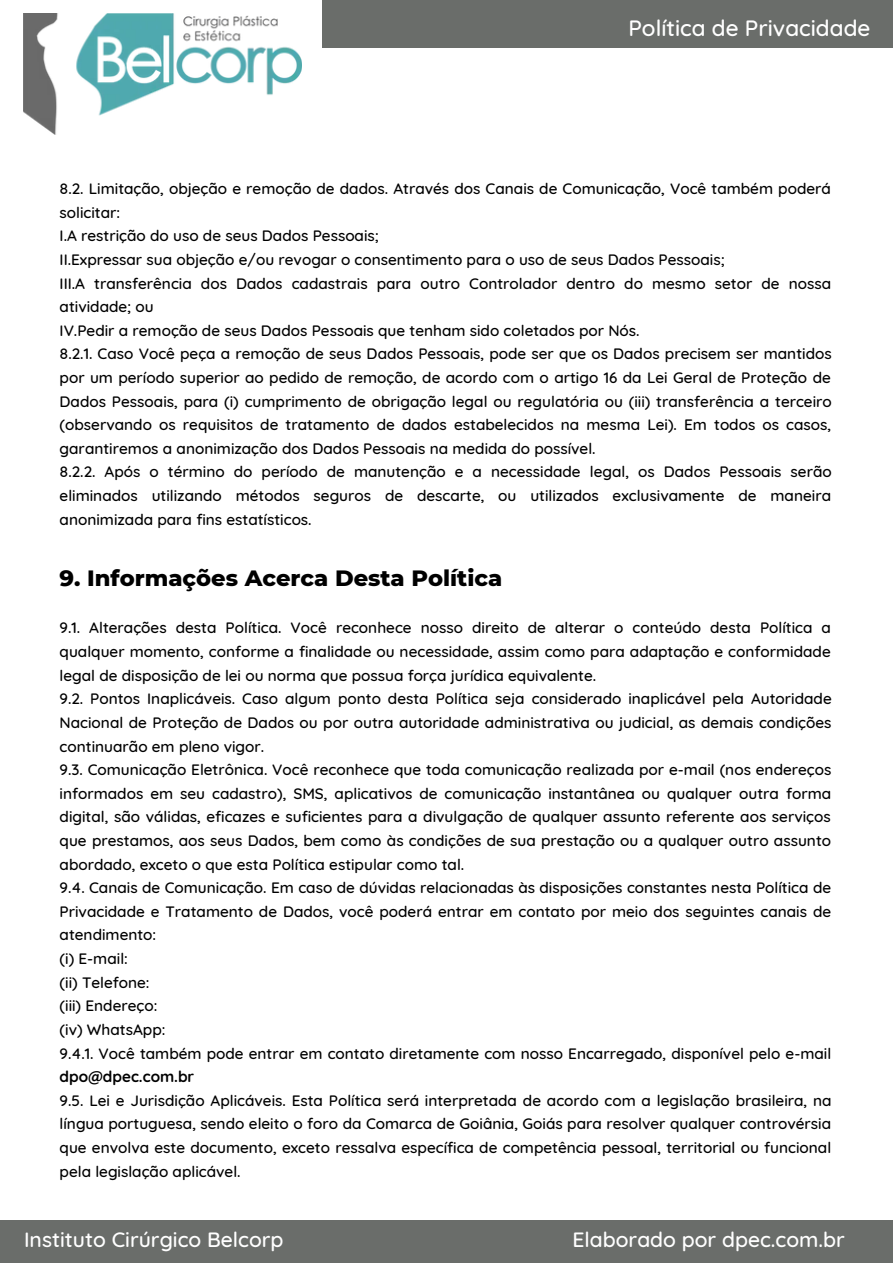
<style>
.page{position:relative;width:893px;height:1264px;background:#fff}
.page>*{position:absolute;margin:0;border:0;box-sizing:border-box;transform-origin:0 0}
.t1{font:800 22.65px "Montserrat";color:#000}
.t2{font:500 22.5px "Quicksand";color:#fff}
.t3{font:500 21.15px "Quicksand";color:#fff}
.t4{font:500 15.3px/23.5px "Quicksand";color:#000;text-align:justify}
.s1{font-weight:700}
.s2{font-size:21.15px}
.s3{font-size:22.5px}
</style>
<div class="page">
<div style="left:322px;top:0;width:570px;height:47px;background:#6a6d6a"></div>
<img style="left:23px;top:14px;width:278px;height:120px">
<div style="left:0;top:1219px;width:892px;height:43px;background:#6a6d6a"></div>
<p class="t2" style="left:628px;top:13px;width:243px">Política de Privacidade</p>
<p class="t4" style="left:60px;top:176px;width:772px">8.2. Limitação, objeção e remoção de dados. Através dos Canais de Comunicação, Você também poderá solicitar:</p>
<p class="t4" style="left:60px;top:224px;width:321px">I.A restrição do uso de seus Dados Pessoais;</p>
<p class="t4" style="left:60px;top:247px;width:666px">II.Expressar sua objeção e/ou revogar o consentimento para o uso de seus Dados Pessoais;</p>
<p class="t4" style="left:60px;top:271px;width:773px">III.A transferência dos Dados cadastrais para outro Controlador dentro do mesmo setor de nossa atividade; ou</p>
<p class="t4" style="left:60px;top:318px;width:581px">IV.Pedir a remoção de seus Dados Pessoais que tenham sido coletados por Nós.</p>
<p class="t4" style="left:60px;top:342px;width:773px">8.2.1. Caso Você peça a remoção de seus Dados Pessoais, pode ser que os Dados precisem ser mantidos por um período superior ao pedido de remoção, de acordo com o artigo 16 da Lei Geral de Proteção de Dados Pessoais, para (i) cumprimento de obrigação legal ou regulatória ou (iii) transferência a terceiro (observando os requisitos de tratamento de dados estabelecidos na mesma Lei). Em todos os casos, garantiremos a anonimização dos Dados Pessoais na medida do possível.</p>
<p class="t4" style="left:60px;top:460px;width:773px">8.2.2. Após o término do período de manutenção e a necessidade legal, os Dados Pessoais serão eliminados utilizando métodos seguros de descarte, ou utilizados exclusivamente de maneira anonimizada para fins estatísticos.</p>
<p class="t1" style="left:60px;top:564px;width:444px">9. Informações Acerca Desta Política</p>
<p class="t4" style="left:60px;top:616px;width:772px">9.1. Alterações desta Política. Você reconhece nosso direito de alterar o conteúdo desta Política a qualquer momento, conforme a finalidade ou necessidade, assim como para adaptação e conformidade legal de disposição de lei ou norma que possua força jurídica equivalente.</p>
<p class="t4" style="left:60px;top:686px;width:773px">9.2. Pontos Inaplicáveis. Caso algum ponto desta Política seja considerado inaplicável pela Autoridade Nacional de Proteção de Dados ou por outra autoridade administrativa ou judicial, as demais condições continuarão em pleno vigor.</p>
<p class="t4" style="left:60px;top:757px;width:773px">9.3. Comunicação Eletrônica. Você reconhece que toda comunicação realizada por e-mail (nos endereços informados em seu cadastro), SMS, aplicativos de comunicação instantânea ou qualquer outra forma digital, são válidas, eficazes e suficientes para a divulgação de qualquer assunto referente aos serviços que prestamos, aos seus Dados, bem como às condições de sua prestação ou a qualquer outro assunto abordado, exceto o que esta Política estipular como tal.</p>
<p class="t4" style="left:60px;top:875px;width:773px">9.4. Canais de Comunicação. Em caso de dúvidas relacionadas às disposições constantes nesta Política de Privacidade e Tratamento de Dados, você poderá entrar em contato por meio dos seguintes canais de atendimento:</p>
<p class="t4" style="left:60px;top:946px;width:70px">(i) E-mail:</p>
<p class="t4" style="left:60px;top:970px;width:91px">(ii) Telefone:</p>
<p class="t4" style="left:60px;top:993px;width:99px">(iii) Endereço:</p>
<p class="t4" style="left:60px;top:1017px;width:107px">(iv) WhatsApp:</p>
<p class="t4" style="left:60px;top:1041px;width:773px">9.4.1. Você também pode entrar em contato diretamente com nosso Encarregado, disponível pelo e-mail <span class="s1">dpo@dpec.com.br</span></p>
<p class="t4" style="left:60px;top:1088px;width:773px">9.5. Lei e Jurisdição Aplicáveis. Esta Política será interpretada de acordo com a legislação brasileira, na língua portuguesa, sendo eleito o foro da Comarca de Goiânia, Goiás para resolver qualquer controvérsia que envolva este documento, exceto ressalva específica de competência pessoal, territorial ou funcional pela legislação aplicável.</p>
<p class="t3" style="left:24px;top:1225px;width:261px">Instituto Cirúrgico Belcorp</p>
<p class="t2" style="left:572px;top:1225px;width:293px"><span class="s2">Elab</span>orado por dpec.com.br</p>
<p class="t3" style="left:605px;top:1225px;width:241px"><span class="s3">b</span>orado por dpec.com.br</p>
<p class="t2" style="left:18px;top:1225px;width:225px">www.clinicadia.net.br</p>
</div>
